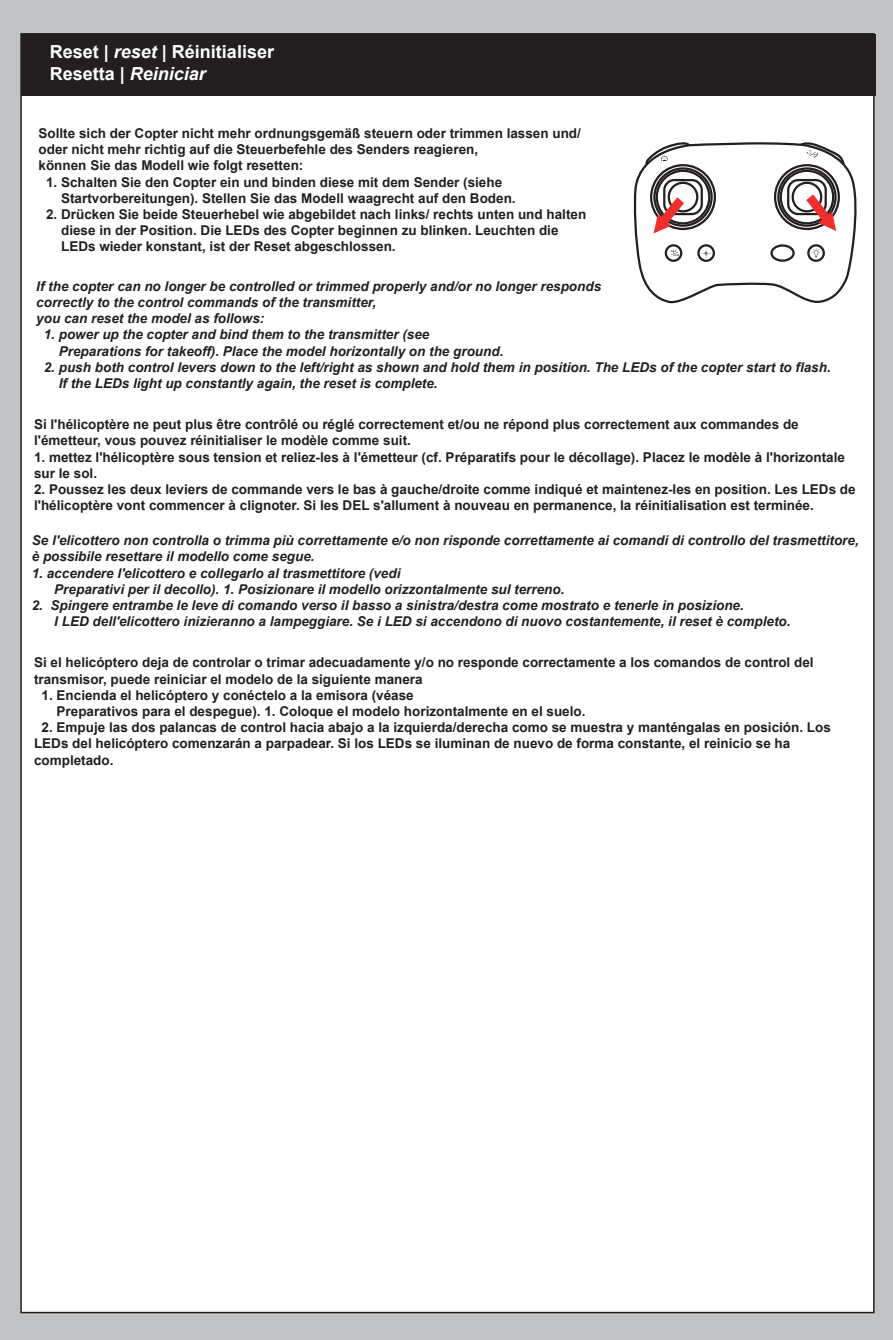
<style>
.page{position:relative;width:893px;height:1340px;background:#fff}
.page>*{position:absolute;margin:0;border:0;box-sizing:border-box;transform-origin:0 0}
.t1{font:700 18px/21.6px "Arial";color:#fff}
.t2{font:700 13.5px/16.2px "Arial";color:#231f20}
.t3{font:italic 700 13.5px/16.2px "Arial";color:#231f20}
.s1{font-style:italic}
</style>
<div class="page">
<div style="left:1px;top:1px;width:892px;height:1338px;background:#c2c3c5"></div>
<div style="left:20px;top:33px;width:855px;height:1280px;background:#fff;border:1px solid #231f20"></div>
<div style="left:21px;top:34px;width:855px;height:61px;background:#231f20"></div>
<svg style="left:633px;top:142px;width:224px;height:162px"></svg>
<h1 class="t1" style="left:50px;top:43px;width:226px">Reset | <span class="s1">reset</span> | RÈinitialiser<br>Resetta | <span class="s1">Reiniciar</span></h1>
<p class="t2" style="left:39px;top:126px;width:544px">Sollte sich der Copter nicht mehr ordnungsgem‰fl steuern oder trimmen lassen und/ oder nicht mehr richtig auf die Steuerbefehle des Senders reagieren,<br>kˆnnen Sie das Modell wie folgt resetten:</p>
<p class="t2" style="left:61px;top:175px;width:456px;text-indent:-15px">1. Schalten Sie den Copter ein und binden diese mit dem Sender (siehe<br>Startvorbereitungen). Stellen Sie das Modell waagrecht auf den Boden.</p>
<p class="t2" style="left:61px;top:207px;width:527px;text-indent:-15px">2. Dr¸cken Sie beide Steuerhebel wie abgebildet nach links/ rechts unten und halten diese in der Position. Die LEDs des Copter beginnen zu blinken. Leuchten die<br>LEDs wieder konstant, ist der Reset abgeschlossen.</p>
<p class="t3" style="left:36px;top:279px;width:566px">If the copter can no longer be controlled or trimmed properly and/or no longer responds correctly to the control commands of the transmitter,<br>you can reset the model as follows:</p>
<p class="t3" style="left:59px;top:328px;width:446px;text-indent:-15px">1. power up the copter and bind them to the transmitter (see<br>Preparations for takeoff). Place the model horizontally on the ground.</p>
<p class="t3" style="left:59px;top:360px;width:773px;text-indent:-15px">2. push both control levers down to the left/right as shown and hold them in position. The LEDs of the copter start to flash.<br>If the LEDs light up constantly again, the reset is complete.</p>
<p class="t2" style="left:34px;top:417px;width:766px">Si l'hÈlicoptËre ne peut plus Ítre contrÙlÈ ou rÈglÈ correctement et/ou ne rÈpond plus correctement aux commandes de l'Èmetteur, vous pouvez rÈinitialiser le modËle comme suit.</p>
<p class="t2" style="left:34px;top:450px;width:812px">1. mettez l'hÈlicoptËre sous tension et reliez-les ‡ l'Èmetteur (cf. PrÈparatifs pour le dÈcollage). Placez le modËle ‡ l'horizontale sur le sol.</p>
<p class="t2" style="left:34px;top:482px;width:823px">2. Poussez les deux leviers de commande vers le bas ‡ gauche/droite comme indiquÈ et maintenez-les en position. Les LEDs de l'hÈlicoptËre vont commencer ‡ clignoter. Si les DEL s'allument ‡ nouveau en permanence, la rÈinitialisation est terminÈe.</p>
<p class="t3" style="left:32px;top:533px;width:828px">Se l'elicottero non controlla o trimma pi˘ correttamente e/o non risponde correttamente ai comandi di controllo del trasmettitore,<br>Ë possibile resettare il modello come segue.</p>
<p class="t3" style="left:54px;top:566px;width:512px;text-indent:-23px">1. accendere l'elicottero e collegarlo al trasmettitore (vedi<br>Preparativi per il decollo). 1. Posizionare il modello orizzontalmente sul terreno.</p>
<p class="t3" style="left:54px;top:598px;width:738px;text-indent:-23px">2. Spingere entrambe le leve di comando verso il basso a sinistra/destra come mostrato e tenerle in posizione.<br>I LED dell'elicottero inizieranno a lampeggiare. Se i LED si accendono di nuovo costantemente, il reset Ë completo.</p>
<p class="t2" style="left:34px;top:655px;width:781px">Si el helicÛptero deja de controlar o trimar adecuadamente y/o no responde correctamente a los comandos de control del transmisor, puede reiniciar el modelo de la siguiente manera</p>
<p class="t2" style="left:57px;top:688px;width:530px;text-indent:-15px">1. Encienda el helicÛptero y conÈctelo a la emisora (vÈase<br>Preparativos para el despegue). 1. Coloque el modelo horizontalmente en el suelo.</p>
<p class="t2" style="left:34px;top:720px;width:798px;text-indent:8px">2. Empuje las dos palancas de control hacia abajo a la izquierda/derecha como se muestra y mantÈngalas en posiciÛn. Los<br>LEDs del helicÛptero comenzar·n a parpadear. Si los LEDs se iluminan de nuevo de forma constante, el reinicio se ha completado.</p>
</div>
